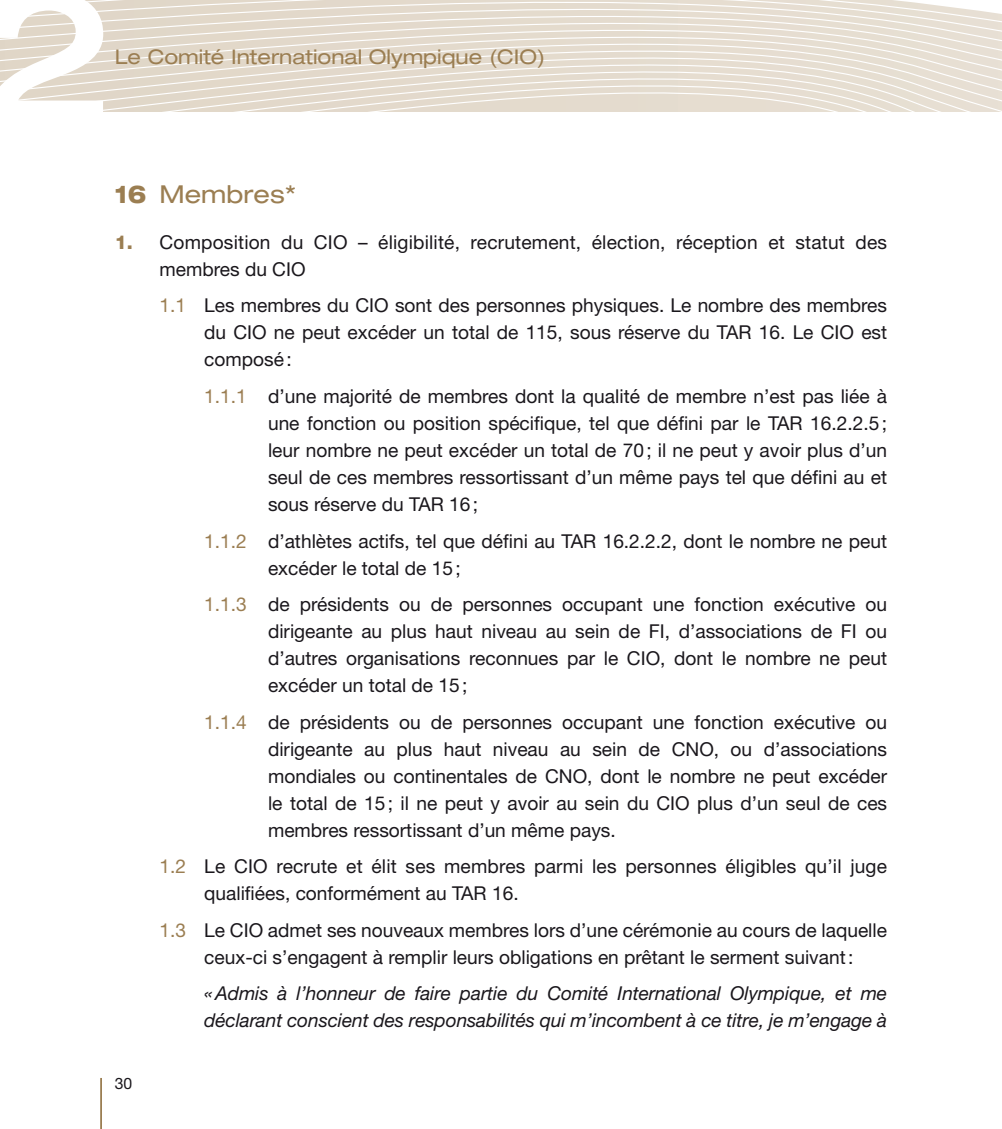
<style>
.page{position:relative;width:1002px;height:1129px;background:#fff}
.page>*{position:absolute;margin:0;border:0;box-sizing:border-box;transform-origin:0 0}
.Texte_Titre{font:expanded 24.75px "Helvetica Neue LT Std";color:#9b7e52}
.t1{font:expanded 20.25px "Helvetica Neue LT Std";color:#9b7e52}
.Texte_1_1_1{font:19.12px/27px "Helvetica Neue LT Std";color:#1a171c;text-align:justify}
.Texte_1_1{font:19.12px/27px "Helvetica Neue LT Std";color:#1a171c;text-align:justify}
.Texte_1_1-2{font:italic 19.12px/27px "Helvetica Neue LT Std";letter-spacing:-.005em;color:#1a171c}
.Texte_1{font:19.12px/27px "Helvetica Neue LT Std";letter-spacing:.01em;color:#1a171c}
.t2{font:15.75px "Helvetica Neue LT Std";color:#1a171c}
.s1{font-weight:800}
.s2{font-weight:800;color:#9b7e52}
.s3{color:#9b7e52}
</style>
<div class="page">
<svg style="left:103px;top:0;width:898px;height:112px;background:#e7dfd4"></svg>
<hr style="left:100px;top:1078px;width:2px;height:51px;background:#9b7e52">
<svg style="left:0;top:0;width:103px;height:101px"></svg>
<p class="t1" style="left:115px;top:45px;width:432px">Le Comité International Olympique (CIO)</p>
<p class="Texte_Titre" style="left:115px;top:179px;width:183px"><span class="s1">16</span> Membres*</p>
<p class="Texte_1" style="left:159px;top:228px;width:729px;text-indent:-45px"><span class="s2">1.</span> Composition du CIO – éligibilité, recrutement, élection, réception et statut des membres du CIO</p>
<p class="Texte_1_1" style="left:204px;top:292px;width:684px;text-indent:-45px"><span class="s3">1.1</span> Les membres du CIO sont des personnes physiques. Le nombre des membres du CIO ne peut excéder un total de 115, sous réserve du TAR 16. Le CIO est composé:</p>
<p class="Texte_1_1_1" style="left:268px;top:382px;width:620px;text-indent:-64px"><span class="s3">1.1.1</span> d’une majorité de membres dont la qualité de membre n’est pas liée à une fonction ou position spécifique, tel que défini par le TAR 16.2.2.5; leur nombre ne peut excéder un total de 70; il ne peut y avoir plus d’un seul de ces membres ressortissant d’un même pays tel que défini au et sous réserve du TAR 16;</p>
<p class="Texte_1_1_1" style="left:268px;top:527px;width:620px;text-indent:-64px"><span class="s3">1.1.2</span> d’athlètes actifs, tel que défini au TAR 16.2.2.2, dont le nombre ne peut excéder le total de 15;</p>
<p class="Texte_1_1_1" style="left:268px;top:590px;width:620px;text-indent:-64px"><span class="s3">1.1.3</span> de présidents ou de personnes occupant une fonction exécutive ou dirigeante au plus haut niveau au sein de FI, d’associations de FI ou d’autres organisations reconnues par le CIO, dont le nombre ne peut excéder un total de 15;</p>
<p class="Texte_1_1_1" style="left:268px;top:708px;width:620px;text-indent:-64px"><span class="s3">1.1.4</span> de présidents ou de personnes occupant une fonction exécutive ou dirigeante au plus haut niveau au sein de CNO, ou d’associations mondiales ou continentales de CNO, dont le nombre ne peut excéder le total de 15; il ne peut y avoir au sein du CIO plus d’un seul de ces membres ressortissant d’un même pays.</p>
<p class="Texte_1_1" style="left:204px;top:853px;width:684px;text-indent:-45px"><span class="s3">1.2</span> Le CIO recrute et élit ses membres parmi les personnes éligibles qu’il juge qualifiées, conformément au TAR 16.</p>
<p class="Texte_1_1" style="left:159px;top:916px;width:729px;text-align:center"><span class="s3">1.3</span> Le CIO admet ses nouveaux membres lors d’une cérémonie au cours de laquelle ceux-ci s’engagent à remplir leurs obligations en prêtant le serment suivant:</p>
<p class="Texte_1_1-2" style="left:204px;top:980px;width:684px">«Admis à l’honneur de faire partie du Comité International Olympique, et me déclarant conscient des responsabilités qui m’incombent à ce titre, je m’engage à</p>
<p class="t2" style="left:115px;top:1074px;width:19px">30</p>
</div>
